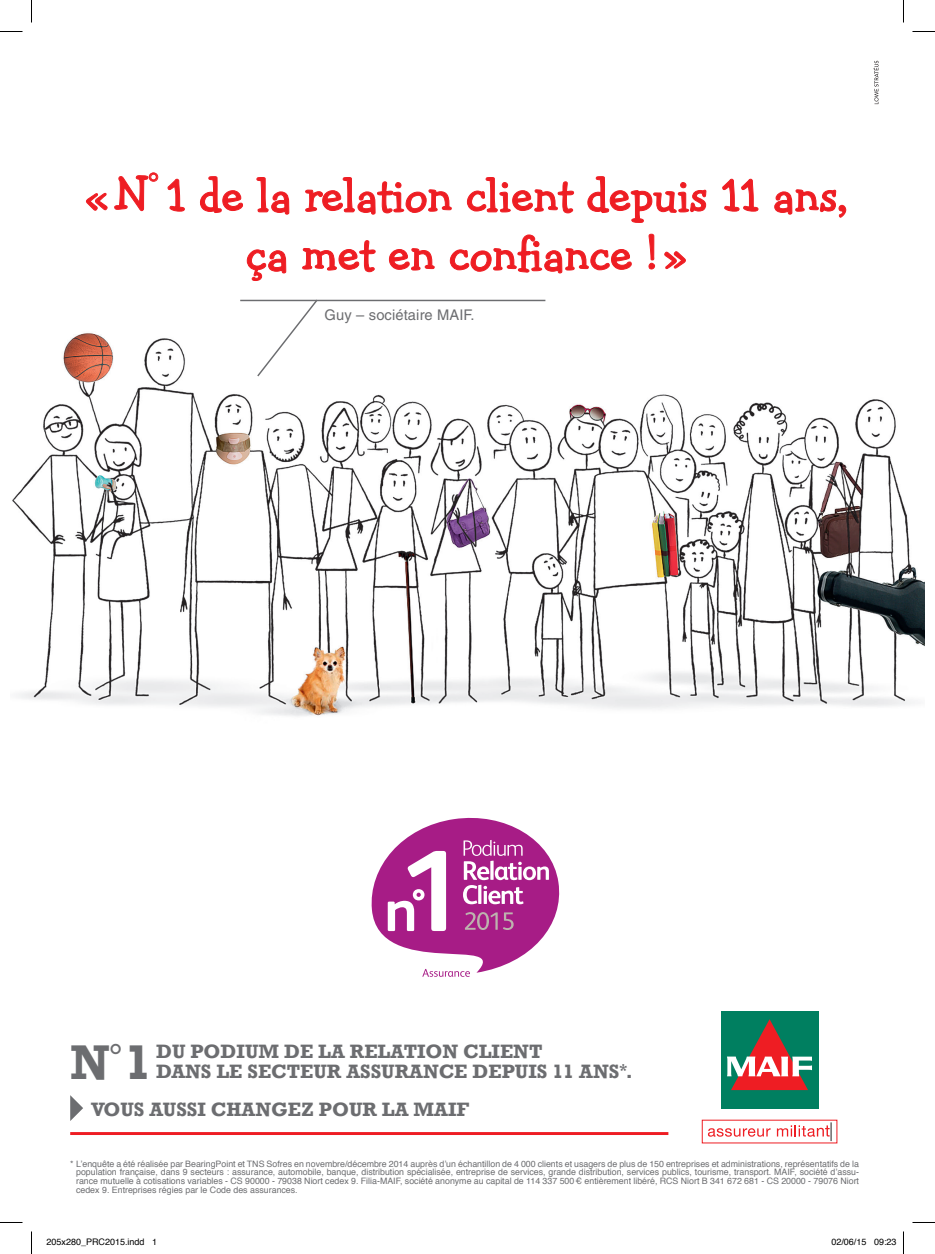
<style>
.page{position:relative;width:935px;height:1254px;background:#fff}
.page>*{position:absolute;margin:0;border:0;box-sizing:border-box;transform-origin:0 0}
.t1{font:51.45px "Hank BT Roman";color:#ee1d23}
.t2{font:700 49.95px "Rockwell";color:#6c6d70}
.t3{font:700 19.8px/20.5px "Rockwell";color:#6c6d70}
.t4{font:14.7px "Helvetica LT Std";letter-spacing:.01em;color:#6c6d70}
.t5{font:9px "Helvetica";color:#000}
.t6{font:8.85px/8.9px "Helvetica";color:#6c6d70;text-align:justify}
</style>
<div class="page">
<img style="left:12px;top:333px;width:912px;height:383px">
<svg style="left:873px;top:61px;width:5px;height:43px"></svg>
<svg style="left:70px;top:1095px;width:13px;height:26px"></svg>
<svg style="left:86px;top:193px;width:22px;height:18px"></svg>
<svg style="left:114px;top:172px;width:44px;height:39px"></svg>
<svg style="left:167px;top:178px;width:18px;height:34px"></svg>
<svg style="left:200px;top:176px;width:43px;height:37px"></svg>
<svg style="left:256px;top:177px;width:33px;height:38px"></svg>
<svg style="left:305px;top:177px;width:147px;height:38px"></svg>
<svg style="left:467px;top:177px;width:107px;height:37px"></svg>
<svg style="left:587px;top:176px;width:119px;height:47px"></svg>
<svg style="left:722px;top:178px;width:36px;height:34px"></svg>
<svg style="left:774px;top:189px;width:72px;height:29px"></svg>
<svg style="left:246px;top:249px;width:40px;height:32px"></svg>
<svg style="left:302px;top:240px;width:74px;height:32px"></svg>
<svg style="left:389px;top:248px;width:46px;height:23px"></svg>
<svg style="left:449px;top:234px;width:183px;height:40px"></svg>
<svg style="left:648px;top:233px;width:7px;height:37px"></svg>
<svg style="left:664px;top:251px;width:22px;height:18px"></svg>
<svg style="left:371px;top:817px;width:189px;height:160px"></svg>
<hr style="left:72px;top:1132px;width:595px;height:3px;background:#ee1d23">
<svg style="left:256px;top:299px;width:63px;height:79px"></svg>
<hr style="left:240px;top:300px;width:305px;height:1px;background:#6c6d70">
<svg style="left:708px;top:1128px;width:62px;height:8px"></svg>
<svg style="left:777px;top:1122px;width:55px;height:19px"></svg>
<div style="left:720px;top:1010px;width:98px;height:98px;background:#007f60"></div>
<svg style="left:727px;top:1019px;width:85px;height:71px"></svg>
<svg style="left:0;top:31px;width:22px;height:1px"></svg>
<svg style="left:912px;top:31px;width:23px;height:1px"></svg>
<svg style="left:0;top:1222px;width:22px;height:1px"></svg>
<svg style="left:912px;top:1222px;width:23px;height:1px"></svg>
<svg style="left:31px;top:0;width:1px;height:23px"></svg>
<svg style="left:31px;top:1231px;width:1px;height:23px"></svg>
<svg style="left:903px;top:0;width:1px;height:23px"></svg>
<svg style="left:903px;top:1231px;width:1px;height:23px"></svg>
<p class="t1" style="left:85px;top:163px;width:763px">«N<sup>°</sup> 1 de la relation client depuis 11 ans,</p>
<p class="t1" style="left:246px;top:222px;width:442px">ça met en confiance ! »</p>
<p class="t4" style="left:325px;top:306px;width:151px">Guy – sociétaire MAIF.</p>
<p class="t2" style="left:70px;top:1031px;width:83px">N<sup>°</sup> 1</p>
<p class="t3" style="left:156px;top:1041px;width:478px">DU PODIUM DE LA RELATION CLIENT<br>DANS LE SECTEUR ASSURANCE DEPUIS 11 ANS<sup>*</sup>.</p>
<p class="t3" style="left:91px;top:1098px;width:380px">VOUS AUSSI CHANGEZ POUR LA MAIF</p>
<p class="t6" style="left:76px;top:1159px;width:784px;text-indent:-6px">* L’enquête a été réalisée par BearingPoint et TNS Sofres en novembre/décembre 2014 auprès d’un échantillon de 4 000 clients et usagers de plus de 150 entreprises et administrations, représentatifs de la population française, dans 9 secteurs : assurance, automobile, banque, distribution spécialisée, entreprise de services, grande distribution, services publics, tourisme, transport. MAIF, société d’assu&shy;rance mutuelle à cotisations variables - CS 90000 - 79038 Niort cedex 9. Filia-MAIF, société anonyme au capital de 114 337 500€ entièrement libéré, RCS Niort B 341 672 681 - CS 20000 - 79076 Niort cedex 9. Entreprises régies par le Code des assurances.</p>
<p class="t5" style="left:46px;top:1234px;width:112px">205x280_PRC2015.indd 1</p>
<p class="t5" style="left:831px;top:1234px;width:67px">02/06/15 09:23</p>
</div>
